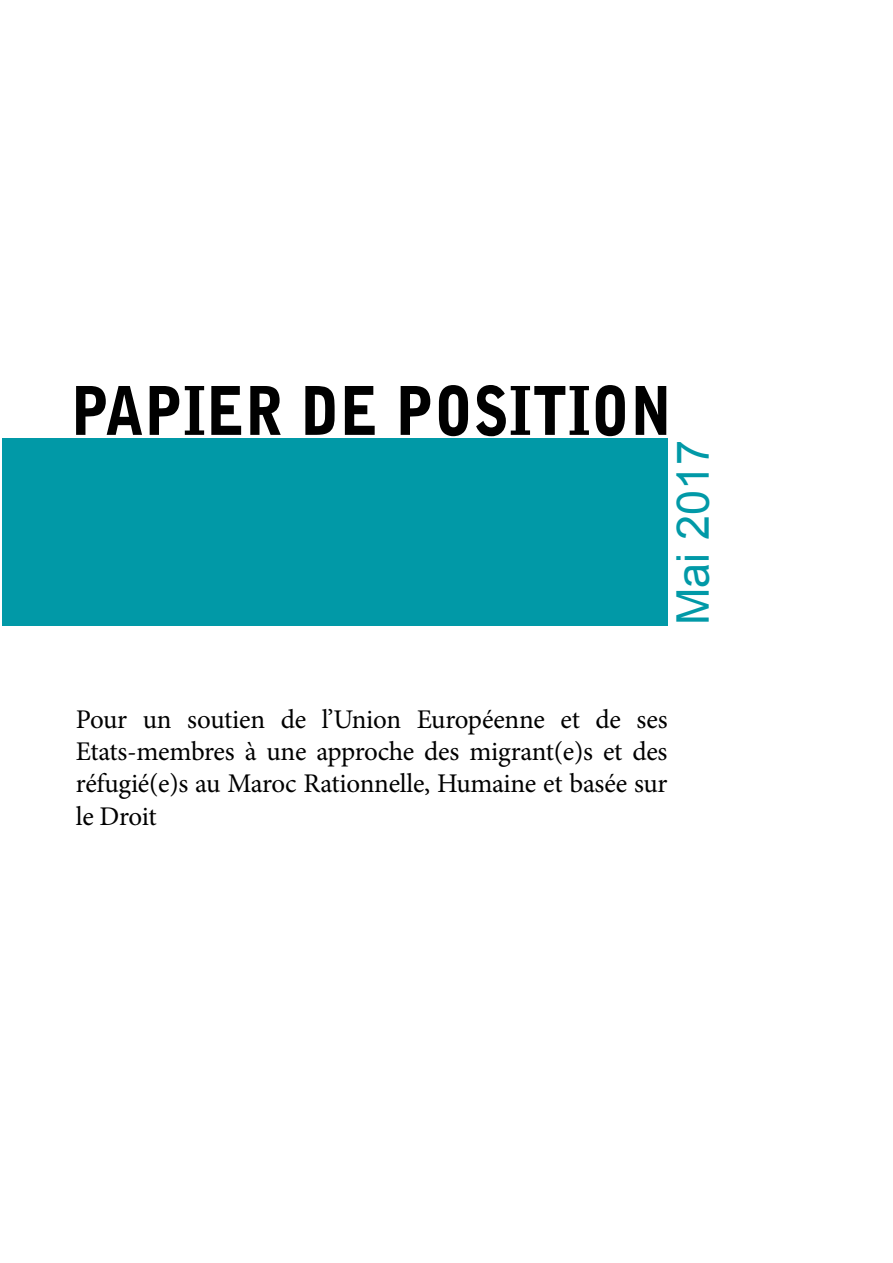
<style>
.page{position:relative;width:893px;height:1263px;background:#fff}
.page>*{position:absolute;margin:0;border:0;box-sizing:border-box;transform-origin:0 0}
.t1{font:900 66.6px "Bell Gothic Std";letter-spacing:.01em;color:#000;scale:.87 1}
.t2{font:45px "Arial";color:#0199a7}
.t3{font:27px/32.4px "Minion Pro";letter-spacing:-.01em;color:#000;text-align:justify}
</style>
<div class="page">
<div style="left:2px;top:438px;width:666px;height:187px;background:#0199a7"></div>
<h1 class="t1" style="left:71px;top:372px;width:692px">PAPIER DE POSITION</h1>
<h2 class="t2" style="left:664px;top:625px;width:187px;rotate:-90deg">Mai 2017</h2>
<p class="t3" style="left:76px;top:703px;width:593px">Pour un soutien de l’Union Européenne et de ses Etats-membres à une approche des migrant(e)s et des réfugié(e)s au Maroc Rationnelle, Humaine et basée sur le Droit</p>
</div>
